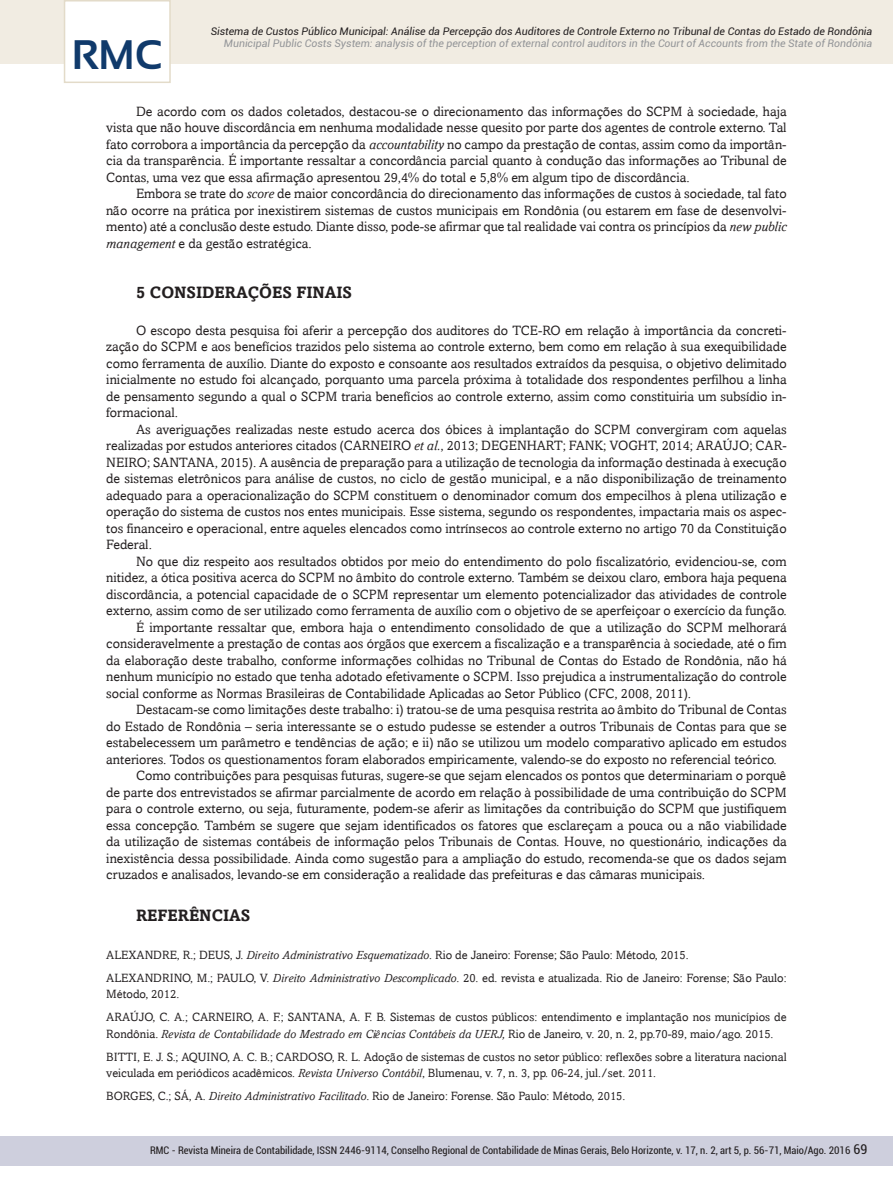
<style>
.page{position:relative;width:893px;height:1191px;background:#fff}
.page>*{position:absolute;margin:0;border:0;box-sizing:border-box;transform-origin:0 0}
.t1{font:700 41.25px "Sansation";color:#103a6b}
.t2{font:700 16.5px "Amasis";color:#231f20}
.t3{font:13.5px/16.5px "Amasis";color:#231f20;text-align:justify}
.t4{font:condensed 13.5px "Roboto";color:#231f20}
.t5{font:12px/22.8px "Amasis";color:#231f20}
.t6{font:condensed 10.5px "Roboto";color:#231f20}
.t7{font:italic 10.5px "Roboto";color:#939598}
.t8{font:italic 10.5px "Roboto";color:#231f20}
.s1{font-style:italic}
</style>
<div class="page">
<div style="left:0;top:1135px;width:893px;height:30px;background:#cecfdd"></div>
<div style="left:0;top:0;width:893px;height:64px;background:#f1ece2"></div>
<div style="left:64px;top:0;width:107px;height:83px;background:#fff;border:2px solid #e3dbc9"></div>
<h1 class="t1" style="left:72px;top:32px;width:92px">RMC</h1>
<p class="t8" style="left:211px;top:24px;width:663px">Sistema de Custos Público Municipal: Análise da Percepção dos Auditores de Controle Externo no Tribunal de Contas do Estado de Rondônia</p>
<p class="t7" style="left:224px;top:36px;width:650px">Municipal Public Costs System: analysis of the perception of external control auditors in the Court of Accounts from the State of Rondônia</p>
<p class="t3" style="left:106px;top:103px;width:682px;text-indent:30px">De acordo com os dados coletados, destacou-se o direcionamento das informações do SCPM à sociedade, haja vista que não houve discordância em nenhuma modalidade nesse quesito por parte dos agentes de controle externo. Tal fato corrobora a importância da percepção da <span class="s1">accountability</span> no campo da prestação de contas, assim como da importân&shy;cia da transparência. É importante ressaltar a concordância parcial quanto à condução das informações ao Tribunal de Contas, uma vez que essa afirmação apresentou 29,4% do total e 5,8% em algum tipo de discordância.</p>
<p class="t3" style="left:106px;top:185px;width:682px;text-indent:30px">Embora se trate do <span class="s1">score</span> de maior concordância do direcionamento das informações de custos à sociedade, tal fato não ocorre na prática por inexistirem sistemas de custos municipais em Rondônia (ou estarem em fase de desenvolvi&shy;mento) até a conclusão deste estudo. Diante disso, pode-se afirmar que tal realidade vai contra os princípios da <span class="s1">new public management</span> e da gestão estratégica.</p>
<p class="t2" style="left:136px;top:282px;width:217px">5 CONSIDERAÇÕES FINAIS</p>
<p class="t3" style="left:106px;top:322px;width:682px;text-indent:30px">O escopo desta pesquisa foi aferir a percepção dos auditores do TCE-RO em relação à importância da concreti&shy;zação do SCPM e aos benefícios trazidos pelo sistema ao controle externo, bem como em relação à sua exequibilidade como ferramenta de auxílio. Diante do exposto e consoante aos resultados extraídos da pesquisa, o objetivo delimitado inicialmente no estudo foi alcançado, porquanto uma parcela próxima à totalidade dos respondentes perfilhou a linha de pensamento segundo a qual o SCPM traria benefícios ao controle externo, assim como constituiria um subsídio in&shy;formacional.</p>
<p class="t3" style="left:106px;top:421px;width:682px;text-indent:30px">As averiguações realizadas neste estudo acerca dos óbices à implantação do SCPM convergiram com aquelas realizadas por estudos anteriores citados (CARNEIRO <span class="s1">et al.</span>, 2013; DEGENHART; FANK; VOGHT, 2014; ARAÚJO; CAR-NEIRO; SANTANA, 2015). A ausência de preparação para a utilização de tecnologia da informação destinada à execução de sistemas eletrônicos para análise de custos, no ciclo de gestão municipal, e a não disponibilização de treinamento adequado para a operacionalização do SCPM constituem o denominador comum dos empecilhos à plena utilização e operação do sistema de custos nos entes municipais. Esse sistema, segundo os respondentes, impactaria mais os aspec&shy;tos financeiro e operacional, entre aqueles elencados como intrínsecos ao controle externo no artigo 70 da Constituição Federal.</p>
<p class="t3" style="left:136px;top:553px;width:652px">No que diz respeito aos resultados obtidos por meio do entendimento do polo fiscalizatório, evidenciou-se, com</p>
<p class="t3" style="left:106px;top:569px;width:682px">nitidez, a ótica positiva acerca do SCPM no âmbito do controle externo. Também se deixou claro, embora haja pequena</p>
<p class="t3" style="left:106px;top:586px;width:682px">discordância, a potencial capacidade de o SCPM representar um elemento potencializador das atividades de controle</p>
<p class="t3" style="left:106px;top:602px;width:682px">externo, assim como de ser utilizado como ferramenta de auxílio com o objetivo de se aperfeiçoar o exercício da função.</p>
<p class="t3" style="left:136px;top:619px;width:652px">É importante ressaltar que, embora haja o entendimento consolidado de que a utilização do SCPM melhorará</p>
<p class="t3" style="left:106px;top:635px;width:682px">consideravelmente a prestação de contas aos órgãos que exercem a fiscalização e a transparência à sociedade, até o fim</p>
<p class="t3" style="left:106px;top:651px;width:682px">da elaboração deste trabalho, conforme informações colhidas no Tribunal de Contas do Estado de Rondônia, não há</p>
<p class="t3" style="left:106px;top:668px;width:682px">nenhum município no estado que tenha adotado efetivamente o SCPM. Isso prejudica a instrumentalização do controle</p>
<p class="t3" style="left:106px;top:684px;width:586px">social conforme as Normas Brasileiras de Contabilidade Aplicadas ao Setor Público (CFC, 2008, 2011).</p>
<p class="t3" style="left:136px;top:701px;width:652px">Destacam-se como limitações deste trabalho: i) tratou-se de uma pesquisa restrita ao âmbito do Tribunal de Contas</p>
<p class="t3" style="left:106px;top:717px;width:682px">do Estado de Rondônia – seria interessante se o estudo pudesse se estender a outros Tribunais de Contas para que se</p>
<p class="t3" style="left:106px;top:734px;width:682px">estabelecessem um parâmetro e tendências de ação; e ii) não se utilizou um modelo comparativo aplicado em estudos</p>
<p class="t3" style="left:106px;top:750px;width:672px">anteriores. Todos os questionamentos foram elaborados empiricamente, valendo-se do exposto no referencial teórico.</p>
<p class="t3" style="left:136px;top:767px;width:652px">Como contribuições para pesquisas futuras, sugere-se que sejam elencados os pontos que determinariam o porquê</p>
<p class="t3" style="left:106px;top:783px;width:682px">de parte dos entrevistados se afirmar parcialmente de acordo em relação à possibilidade de uma contribuição do SCPM</p>
<p class="t3" style="left:106px;top:800px;width:682px">para o controle externo, ou seja, futuramente, podem-se aferir as limitações da contribuição do SCPM que justifiquem</p>
<p class="t3" style="left:106px;top:816px;width:682px">essa concepção. Também se sugere que sejam identificados os fatores que esclareçam a pouca ou a não viabilidade</p>
<p class="t3" style="left:106px;top:833px;width:682px">da utilização de sistemas contábeis de informação pelos Tribunais de Contas. Houve, no questionário, indicações da</p>
<p class="t3" style="left:106px;top:849px;width:682px">inexistência dessa possibilidade. Ainda como sugestão para a ampliação do estudo, recomenda-se que os dados sejam</p>
<p class="t3" style="left:106px;top:866px;width:600px">cruzados e analisados, levando-se em consideração a realidade das prefeituras e das câmaras municipais.</p>
<p class="t2" style="left:136px;top:905px;width:116px">REFERÊNCIAS</p>
<p class="t5" style="left:106px;top:943px;width:682px">ALEXANDRE, R.; DEUS, J. <span class="s1">Direito Administrativo Esquematizado</span>. Rio de Janeiro: Forense; São Paulo: Método, 2015.<br>ALEXANDRINO, M.; PAULO, V. <span class="s1">Direito Administrativo Descomplicado</span>. 20. ed. revista e atualizada. Rio de Janeiro: Forense; São Paulo:</p>
<p class="t5" style="left:106px;top:982px;width:682px">Método, 2012.<br>ARAÚJO, C. A.; CARNEIRO, A. F.; SANTANA, A. F. B. Sistemas de custos públicos: entendimento e implantação nos municípios de</p>
<p class="t5" style="left:106px;top:1022px;width:682px">Rondônia. <span class="s1">Revista de Contabilidade do Mestrado em Ciências Contábeis da UERJ,</span> Rio de Janeiro, v. 20, n. 2, pp.70-89, maio/ago. 2015.<br>BITTI, E. J. S.; AQUINO, A. C. B.; CARDOSO, R. L. Adoção de sistemas de custos no setor público: reflexões sobre a literatura nacional</p>
<p class="t5" style="left:106px;top:1061px;width:551px">veiculada em periódicos acadêmicos. <span class="s1">Revista Universo Contábil</span>, Blumenau, v. 7, n. 3, pp. 06-24, jul./set. 2011.<br>BORGES, C.; SÁ, A. <span class="s1">Direito Administrativo Facilitado</span>. Rio de Janeiro: Forense. São Paulo: Método, 2015.</p>
<p class="t4" style="left:853px;top:1140px;width:15px">69</p>
<p class="t6" style="left:150px;top:1143px;width:702px">RMC - Revista Mineira de Contabilidade, ISSN 2446-9114, Conselho Regional de Contabilidade de Minas Gerais, Belo Horizonte, v. 17, n. 2, art 5, p. 56-71, Maio/Ago. 2016</p>
</div>
